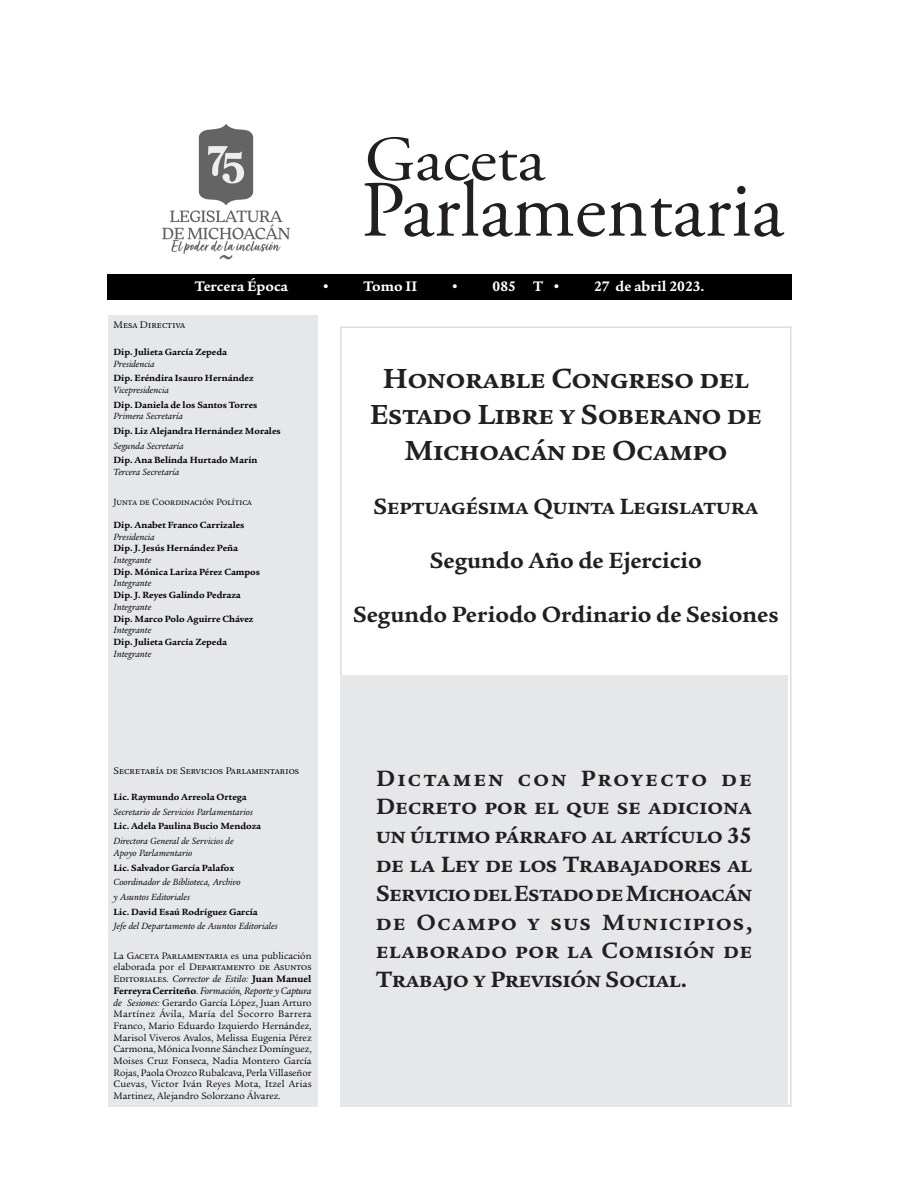
<style>
.page{position:relative;width:918px;height:1188px;background:#fff}
.page>*{position:absolute;margin:0;border:0;box-sizing:border-box;transform-origin:0 0}
.cbz{font:700 30px/36px "Legacy Serif ITC Std";color:#231f20;text-align:center}
.cbz-2{font:700 24px/28.8px "Legacy Serif ITC Std";color:#231f20;text-align:justify}
.t1{font:700 15px "Legacy Serif ITC Std";color:#fff}
.t2{font:10.5px "Legacy Serif ITC Std";color:#000001}
.t3{font:10.2px/11.7px "Legacy Serif ITC Std";color:#000001;text-align:justify}
.Normal_rtf_14{font:700 9.75px "Legacy Serif ITC Std";color:#000001}
.t4{font:italic 9.75px/11.7px "Legacy Serif ITC Std";color:#000001}
.t5{font:9.75px "Legacy Serif ITC Std";color:#000001}
.s1{font-style:italic}
.s2{font-weight:700}
</style>
<div class="page">
<div style="left:108px;top:274px;width:684px;height:25px;background:#000"></div>
<svg style="left:364px;top:137px;width:420px;height:100px"></svg>
<div style="left:108px;top:315px;width:210px;height:792px;background:#e6e7e9"></div>
<div style="left:340px;top:675px;width:448px;height:432px;background:#e6e7e9"></div>
<img style="left:162px;top:124px;width:128px;height:136px">
<p class="t1" style="left:195px;top:277px;width:95px">Tercera Época</p>
<p class="t1" style="left:321px;top:277px;width:11px">•</p>
<p class="t1" style="left:363px;top:277px;width:55px">Tomo II</p>
<p class="t1" style="left:450px;top:277px;width:11px">•</p>
<p class="t1" style="left:493px;top:277px;width:70px">085 T •</p>
<p class="t1" style="left:594px;top:277px;width:112px">27 de abril 2023.</p>
<p class="t2" style="left:114px;top:319px;width:73px">Mesa Directiva</p>
<p class="Normal_rtf_14" style="left:114px;top:346px;width:115px">Dip. Julieta García Zepeda</p>
<p class="t4" style="left:114px;top:358px;width:43px">Presidencia</p>
<p class="Normal_rtf_14" style="left:114px;top:372px;width:141px">Dip. Eréndira Isauro Hernández</p>
<p class="t4" style="left:114px;top:384px;width:57px">Vicepresidencia</p>
<p class="Normal_rtf_14" style="left:114px;top:399px;width:145px">Dip. Daniela de los Santos Torres</p>
<p class="t4" style="left:114px;top:411px;width:71px">Primera Secretaría</p>
<p class="Normal_rtf_14" style="left:114px;top:425px;width:169px">Dip. Liz Alejandra Hernández Morales</p>
<p class="t4" style="left:114px;top:440px;width:72px">Segunda Secretaría</p>
<p class="Normal_rtf_14" style="left:114px;top:455px;width:145px">Dip. Ana Belinda Hurtado Marin</p>
<p class="t4" style="left:114px;top:466px;width:67px">Tercera Secretaría</p>
<p class="t5" style="left:114px;top:496px;width:140px">Junta de Coordinación Política</p>
<p class="Normal_rtf_14" style="left:114px;top:519px;width:132px">Dip. Anabet Franco Carrizales</p>
<p class="t4" style="left:114px;top:531px;width:43px">Presidencia</p>
<p class="Normal_rtf_14" style="left:114px;top:543px;width:126px">Dip. J. Jesús Hernández Peña</p>
<p class="t4" style="left:114px;top:554px;width:39px">Integrante</p>
<p class="Normal_rtf_14" style="left:114px;top:566px;width:148px">Dip. Mónica Lariza Pérez Campos</p>
<p class="t4" style="left:114px;top:578px;width:39px">Integrante</p>
<p class="Normal_rtf_14" style="left:114px;top:589px;width:129px">Dip. J. Reyes Galindo Pedraza</p>
<p class="t4" style="left:114px;top:601px;width:39px">Integrante</p>
<p class="Normal_rtf_14" style="left:114px;top:613px;width:141px">Dip. Marco Polo Aguirre Chávez</p>
<p class="t4" style="left:114px;top:624px;width:39px">Integrante</p>
<p class="Normal_rtf_14" style="left:114px;top:636px;width:115px">Dip. Julieta García Zepeda</p>
<p class="t4" style="left:114px;top:648px;width:39px">Integrante</p>
<p class="cbz" style="left:370px;top:361px;width:394px">Honorable Congreso del<br>Estado Libre y Soberano de<br>Michoacán de Ocampo</p>
<p class="cbz-2" style="left:373px;top:492px;width:386px">Septuagésima Quinta Legislatura</p>
<p class="cbz-2" style="left:430px;top:546px;width:274px">Segundo Año de Ejercicio</p>
<p class="cbz-2" style="left:353px;top:600px;width:427px">Segundo Periodo Ordinario de Sesiones</p>
<p class="t2" style="left:114px;top:764px;width:187px">Secretaría de Servicios Parlamentarios</p>
<p class="Normal_rtf_14" style="left:114px;top:791px;width:135px">Lic. Raymundo Arreola Ortega</p>
<p class="t4" style="left:114px;top:806px;width:141px">Secretario de Servicios Parlamentarios</p>
<p class="Normal_rtf_14" style="left:114px;top:821px;width:149px">Lic. Adela Paulina Bucio Mendoza</p>
<p class="t4" style="left:114px;top:835px;width:122px">Directora General de Servicios de<br>Apoyo Parlamentario</p>
<p class="Normal_rtf_14" style="left:114px;top:862px;width:122px">Lic. Salvador García Palafox</p>
<p class="t4" style="left:114px;top:876px;width:129px">Coordinador de Biblioteca, Archivo</p>
<p class="t4" style="left:114px;top:891px;width:78px">y Asuntos Editoriales</p>
<p class="Normal_rtf_14" style="left:114px;top:906px;width:146px">Lic. David Esaú Rodríguez García</p>
<p class="t4" style="left:114px;top:921px;width:166px">Jefe del Departamento de Asuntos Editoriales</p>
<p class="t3" style="left:114px;top:950px;width:200px">La Gaceta Parlamentaria es una publicación elaborada por el Departamento de Asuntos Editoriales. <span class="s1">Corrector de Estilo:</span> <span class="s2">Juan Manuel Ferreyra Cerriteño</span>. <span class="s1">Formación, Reporte y Captura de Sesiones:</span> Gerardo García López, Juan Arturo Martínez Ávila, María del Socorro Barrera Franco, Mario Eduardo Izquierdo Hernández, Marisol Viveros Avalos, Melissa Eugenia Pérez Carmona, Mónica Ivonne Sánchez Domínguez, Moises Cruz Fonseca, Nadia Montero García Rojas, Paola Orozco Rubalcava, Perla Villaseñor Cuevas, Victor Iván Reyes Mota, Itzel Arias Martinez, Alejandro Solorzano Álvarez.</p>
<p class="cbz-2" style="left:376px;top:764px;width:378px">Dictamen con Proyecto de Decreto por el que se adiciona un último párrafo al artículo 35 de la Ley de los Trabajadores al Servicio del Estado de Michoacán de Ocampo y sus Municipios, elaborado por la Comisión de Trabajo y Previsión Social.</p>
</div>
